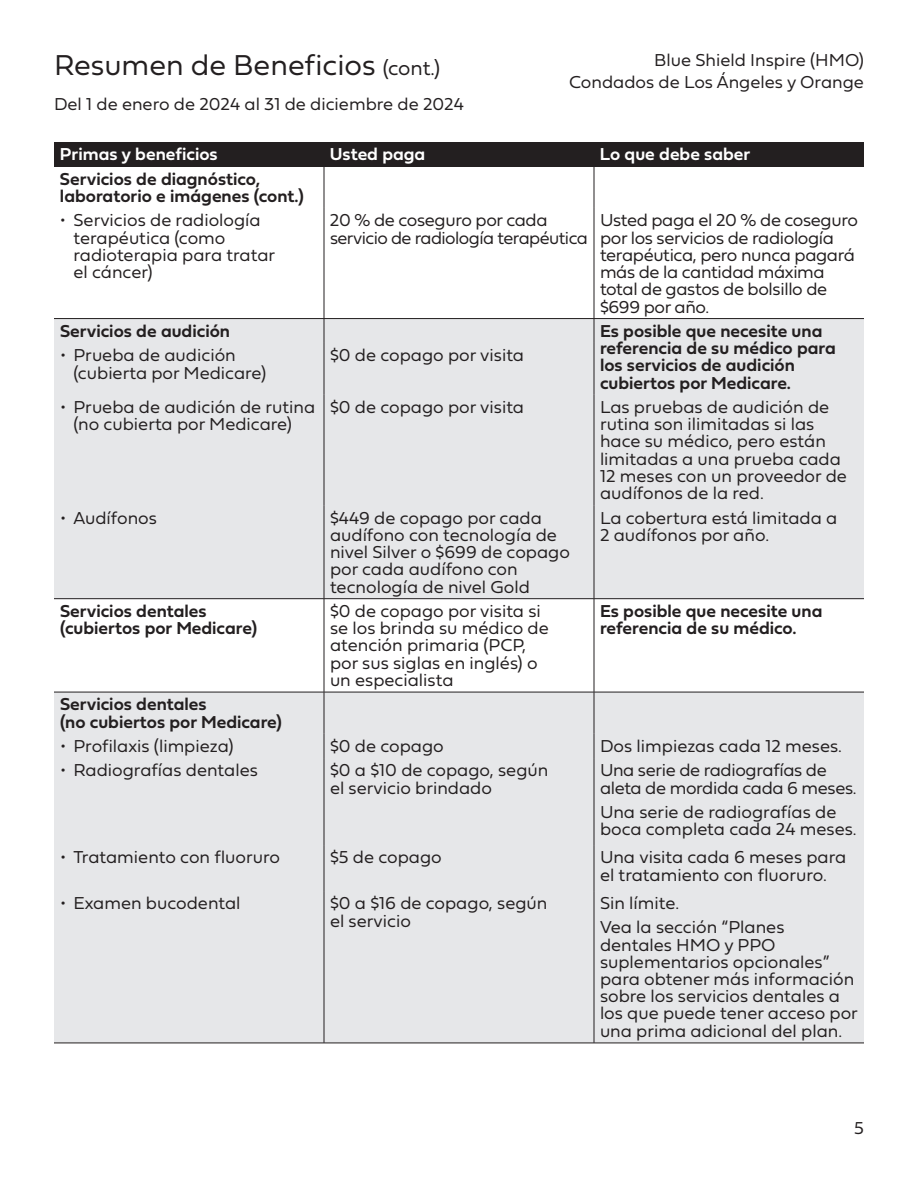
<style>
.page{position:relative;width:918px;height:1188px;background:#fff}
.page>*{position:absolute;margin:0;border:0;box-sizing:border-box;transform-origin:0 0}
.t1{font:30px "Fieldwork Geo Light";color:#231f20}
.t2{font:21px "Fieldwork Geo Light";color:#231f20}
.t3{font:18px/17.2px "Fieldwork Geo Light";color:#231f20}
.t4{font:18px/17.2px "Fieldwork Geo Demibold";color:#231f20}
.t5{font:18px/17.2px "Fieldwork Geo Light";letter-spacing:-.02em;color:#231f20}
.t6{font:18px/17.2px "Fieldwork Geo Light";letter-spacing:-.03em;color:#231f20}
.t7{font:18px "Fieldwork Geo Demibold";color:#fff}
</style>
<div class="page">
<div style="left:594px;top:395px;width:270px;height:110px;background:#e6e7e9"></div>
<div style="left:324px;top:505px;width:270px;height:94px;background:#e6e7e9"></div>
<div style="left:594px;top:891px;width:270px;height:152px;background:#e6e7e9"></div>
<div style="left:54px;top:142px;width:270px;height:24px;background:#231f20"></div>
<div style="left:324px;top:142px;width:270px;height:24px;background:#231f20"></div>
<div style="left:594px;top:142px;width:270px;height:24px;background:#231f20"></div>
<div style="left:54px;top:319px;width:270px;height:24px;background:#e6e7e9"></div>
<div style="left:324px;top:319px;width:270px;height:24px;background:#e6e7e9"></div>
<div style="left:594px;top:319px;width:270px;height:76px;background:#e6e7e9"></div>
<div style="left:54px;top:343px;width:270px;height:52px;background:#e6e7e9"></div>
<div style="left:324px;top:343px;width:270px;height:52px;background:#e6e7e9"></div>
<div style="left:54px;top:395px;width:270px;height:110px;background:#e6e7e9"></div>
<div style="left:324px;top:395px;width:270px;height:110px;background:#e6e7e9"></div>
<div style="left:54px;top:505px;width:270px;height:94px;background:#e6e7e9"></div>
<div style="left:594px;top:505px;width:270px;height:94px;background:#e6e7e9"></div>
<div style="left:54px;top:692px;width:270px;height:42px;background:#e6e7e9"></div>
<div style="left:324px;top:692px;width:270px;height:42px;background:#e6e7e9"></div>
<div style="left:594px;top:692px;width:270px;height:42px;background:#e6e7e9"></div>
<div style="left:54px;top:734px;width:270px;height:24px;background:#e6e7e9"></div>
<div style="left:324px;top:734px;width:270px;height:24px;background:#e6e7e9"></div>
<div style="left:594px;top:734px;width:270px;height:24px;background:#e6e7e9"></div>
<div style="left:54px;top:758px;width:270px;height:87px;background:#e6e7e9"></div>
<div style="left:324px;top:758px;width:270px;height:87px;background:#e6e7e9"></div>
<div style="left:594px;top:758px;width:270px;height:87px;background:#e6e7e9"></div>
<div style="left:54px;top:845px;width:270px;height:46px;background:#e6e7e9"></div>
<div style="left:324px;top:845px;width:270px;height:46px;background:#e6e7e9"></div>
<div style="left:594px;top:845px;width:270px;height:46px;background:#e6e7e9"></div>
<div style="left:54px;top:891px;width:270px;height:152px;background:#e6e7e9"></div>
<div style="left:324px;top:891px;width:270px;height:152px;background:#e6e7e9"></div>
<hr style="left:54px;top:318px;width:270px;height:1px;background:#231f20">
<hr style="left:324px;top:318px;width:270px;height:1px;background:#231f20">
<hr style="left:324px;top:208px;width:1px;height:110px;background:#231f20">
<hr style="left:594px;top:208px;width:1px;height:110px;background:#231f20">
<svg style="left:324px;top:319px;width:1px;height:24px"></svg>
<hr style="left:324px;top:343px;width:1px;height:52px;background:#231f20">
<hr style="left:324px;top:505px;width:1px;height:93px;background:#231f20">
<hr style="left:594px;top:505px;width:1px;height:93px;background:#231f20">
<hr style="left:324px;top:692px;width:1px;height:42px;background:#231f20">
<hr style="left:594px;top:692px;width:1px;height:42px;background:#231f20">
<svg style="left:324px;top:734px;width:1px;height:24px"></svg>
<svg style="left:594px;top:734px;width:1px;height:24px"></svg>
<hr style="left:324px;top:758px;width:1px;height:87px;background:#231f20">
<hr style="left:594px;top:758px;width:1px;height:87px;background:#231f20">
<hr style="left:324px;top:845px;width:1px;height:46px;background:#231f20">
<hr style="left:594px;top:845px;width:1px;height:46px;background:#231f20">
<hr style="left:324px;top:891px;width:1px;height:152px;background:#231f20">
<hr style="left:594px;top:891px;width:1px;height:152px;background:#231f20">
<hr style="left:54px;top:1043px;width:270px;height:1px;background:#231f20">
<hr style="left:324px;top:1043px;width:270px;height:1px;background:#231f20">
<hr style="left:594px;top:1043px;width:270px;height:1px;background:#231f20">
<hr style="left:324px;top:395px;width:1px;height:110px;background:#231f20">
<hr style="left:594px;top:318px;width:270px;height:1px;background:#231f20">
<svg style="left:594px;top:319px;width:1px;height:24px"></svg>
<hr style="left:594px;top:343px;width:1px;height:52px;background:#231f20">
<hr style="left:594px;top:395px;width:1px;height:110px;background:#231f20">
<hr style="left:54px;top:598px;width:270px;height:1px;background:#231f20">
<hr style="left:324px;top:598px;width:270px;height:1px;background:#231f20">
<hr style="left:324px;top:599px;width:1px;height:93px;background:#231f20">
<hr style="left:594px;top:598px;width:270px;height:1px;background:#231f20">
<hr style="left:594px;top:599px;width:1px;height:93px;background:#231f20">
<hr style="left:54px;top:692px;width:270px;height:1px;background:#231f20">
<hr style="left:324px;top:692px;width:270px;height:1px;background:#231f20">
<hr style="left:594px;top:692px;width:270px;height:1px;background:#231f20">
<hr style="left:324px;top:166px;width:1px;height:42px;background:#231f20">
<hr style="left:594px;top:166px;width:1px;height:42px;background:#231f20">
<h1 class="t1" style="left:54px;top:41px;width:323px">Resumen de Benefcios</h1>
<p class="t3" style="left:654px;top:51px;width:211px">Blue Shield Inspire (HMO)</p>
<p class="t2" style="left:383px;top:51px;width:59px">(cont.)</p>
<p class="t3" style="left:569px;top:72px;width:296px">Condados de Los Ángeles y Orange</p>
<p class="t3" style="left:54px;top:94px;width:411px">Del 1 de enero de 2024 al 31 de diciembre de 2024</p>
<p class="t7" style="left:60px;top:140px;width:159px">Primas y benefcios</p>
<p class="t7" style="left:330px;top:140px;width:97px">Usted paga</p>
<p class="t7" style="left:600px;top:140px;width:152px">Lo que debe saber</p>
<p class="t4" style="left:60px;top:169px;width:245px">Servicios de diagnóstico, laboratorio e imágenes (cont.)</p>
<p class="t3" style="left:73px;top:211px;width:203px;text-indent:-14px">• Servicios de radiología terapéutica (como radioterapia para tratar el cáncer)</p>
<p class="t6" style="left:330px;top:211px;width:259px">20 % de coseguro por cada servicio de radiología terapéutica</p>
<p class="t5" style="left:600px;top:211px;width:260px">Usted paga el 20 % de coseguro por los servicios de radiología terapéutica, pero nunca pagará más de la cantidad máxima total de gastos de bolsillo de $699 por año.</p>
<p class="t4" style="left:60px;top:322px;width:172px">Servicios de audición</p>
<p class="t4" style="left:600px;top:322px;width:238px">Es posible que necesite una referencia de su médico para los servicios de audición cubiertos por Medicare.</p>
<p class="t3" style="left:74px;top:346px;width:194px;text-indent:-14px">• Prueba de audición (cubierta por Medicare)</p>
<p class="t3" style="left:330px;top:346px;width:196px">$0 de copago por visita</p>
<p class="t3" style="left:60px;top:398px;width:257px;text-align:center">• Prueba de audición de rutina (no cubierta por Medicare)</p>
<p class="t3" style="left:330px;top:398px;width:196px">$0 de copago por visita</p>
<p class="t3" style="left:600px;top:398px;width:248px">Las pruebas de audición de rutina son ilimitadas si las hace su médico, pero están limitadas a una prueba cada<br>12 meses con un proveedor de audífonos de la red.</p>
<p class="t3" style="left:60px;top:508px;width:99px">• Audífonos</p>
<p class="t3" style="left:330px;top:508px;width:242px">$449 de copago por cada audífono con tecnología de nivel Silver o $699 de copago por cada audífono con tecnología de nivel Gold</p>
<p class="t3" style="left:600px;top:508px;width:239px">La cobertura está limitada a<br>2 audífonos por año.</p>
<p class="t4" style="left:60px;top:602px;width:199px">Servicios dentales (cubiertos por Medicare)</p>
<p class="t3" style="left:330px;top:601px;width:220px">$0 de copago por visita si se los brinda su médico de atención primaria (PCP, por sus siglas en inglés) o un especialista</p>
<p class="t4" style="left:600px;top:602px;width:224px">Es posible que necesite una referencia de su médico.</p>
<p class="t4" style="left:60px;top:695px;width:224px">Servicios dentales<br>(no cubiertos por Medicare)</p>
<p class="t3" style="left:60px;top:736px;width:175px">• Proflaxis (limpieza)</p>
<p class="t3" style="left:330px;top:736px;width:115px">$0 de copago</p>
<p class="t3" style="left:600px;top:736px;width:244px">Dos limpiezas cada 12 meses.</p>
<p class="t3" style="left:60px;top:761px;width:199px">• Radiografías dentales</p>
<p class="t3" style="left:330px;top:761px;width:220px">$0 a $10 de copago, según el servicio brindado</p>
<p class="t5" style="left:600px;top:761px;width:258px">Una serie de radiografías de aleta de mordida cada 6 meses.</p>
<p class="t3" style="left:600px;top:802px;width:258px">Una serie de radiografías de boca completa cada 24 meses.</p>
<p class="t3" style="left:60px;top:848px;width:222px">• Tratamiento con fuoruro</p>
<p class="t3" style="left:330px;top:848px;width:113px">$5 de copago</p>
<p class="t3" style="left:330px;top:894px;width:219px">$0 a $16 de copago, según el servicio</p>
<p class="t3" style="left:600px;top:848px;width:248px">Una visita cada 6 meses para el tratamiento con fuoruro.</p>
<p class="t3" style="left:600px;top:890px;width:186px;line-height:24px">Sin límite.<br>Vea la sección “Planes</p>
<p class="t3" style="left:600px;top:935px;width:260px">dentales HMO y PPO suplementarios opcionales” para obtener más información sobre los servicios dentales a los que puede tener acceso por una prima adicional del plan.</p>
<p class="t3" style="left:60px;top:894px;width:182px">• Examen bucodental</p>
<p class="t3" style="left:854px;top:1119px;width:11px">5</p>
</div>
